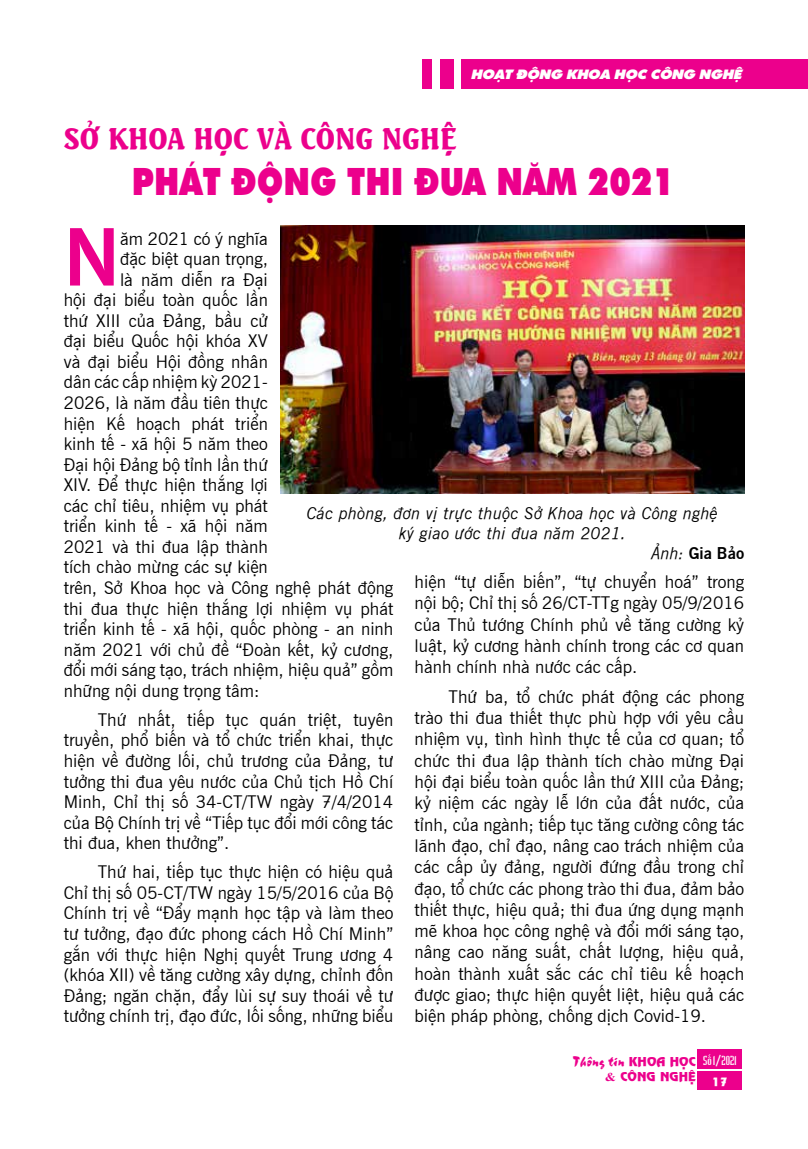
<style>
.page{position:relative;width:808px;height:1149px;background:#fff}
.page>*{position:absolute;margin:0;border:0;box-sizing:border-box;transform-origin:0 0}
.t1{font:700 78.9px "UVN Tin Tuc";color:#ec008c}
.t2{font:37.8px "UTM Futura Extra";color:#ec008c;scale:.83 1}
.t3{font:28.5px "UVN Chim Bien Nang";color:#ec008c}
.t4{font:17.25px/21.3px "UVN Tin Tuc";color:#000;text-align:justify}
.t5{font:italic 16.2px "UVN Tin Tuc";letter-spacing:.02em;color:#000}
.t6{font:700 16.2px "UVN Tin Tuc";color:#000}
.t7{font:15px "UVN Thang Vu";color:#ec008c}
.t8{font:13.5px "UTM Sharnay";color:#fff;scale:1.08 1}
.t9{font:12px "UVN Nguyen Du";color:#ec008c;scale:1.08 1}
.t10{font:12px "UVN Hai Ba Trung";color:#fff}
.t11{font:11.25px "UVN Nguyen Du";color:#fff;scale:1.08 1}
.s1{font-weight:400;font-style:italic}
.s2{font-family:"UVN Nguyen Du";font-size:12px}
.s3{font-family:"Times New Roman";font-weight:700}
</style>
<div class="page">
<div style="left:697px;top:1049px;width:45px;height:19px;background:#ec008c"></div>
<div style="left:697px;top:1071px;width:45px;height:18px;background:#ec008c"></div>
<div style="left:461px;top:59px;width:347px;height:30px;background:#ec008c"></div>
<div style="left:440px;top:59px;width:13px;height:30px;background:#ec008c"></div>
<div style="left:422px;top:59px;width:10px;height:30px;background:#ec008c"></div>
<img style="left:281px;top:225px;width:463px;height:268px">
<p class="t8" style="left:471px;top:63px;width:252px">HOẠT ĐỘNG KHOA HỌC CÔNG NGHỆ</p>
<h3 class="t3" style="left:64px;top:116px;width:395px">SỞ KHOA HỌC VÀ CÔNG NGHỆ</h3>
<h2 class="t2" style="left:132px;top:154px;width:655px">PHÁT ĐỘNG THI ĐUA NĂM 2021</h2>
<h1 class="t1" style="left:64px;top:195px;width:58px">N</h1>
<p class="t4" style="left:120px;top:226px;width:149px">ăm 2021 có ý nghĩa</p>
<p class="t4" style="left:120px;top:247px;width:149px">đặc biệt quan trọng,</p>
<p class="t4" style="left:120px;top:267px;width:149px">là năm diễn ra Đại</p>
<p class="t4" style="left:64px;top:287px;width:206px">hội đại biểu toàn quốc lần</p>
<p class="t4" style="left:64px;top:308px;width:206px">thứ XIII của Đảng, bầu cử</p>
<p class="t4" style="left:64px;top:329px;width:206px">đại biểu Quốc hội khóa XV</p>
<p class="t4" style="left:64px;top:349px;width:206px">và đại biểu Hội đồng nhân</p>
<p class="t4" style="left:64px;top:370px;width:206px">dân các cấp nhiệm kỳ 2021-</p>
<p class="t4" style="left:64px;top:390px;width:206px">2026, là năm đầu tiên thực</p>
<p class="t4" style="left:64px;top:411px;width:206px">hiện Kế hoạch phát triển</p>
<p class="t4" style="left:64px;top:431px;width:206px">kinh tế - xã hội 5 năm theo</p>
<p class="t4" style="left:64px;top:452px;width:206px">Đại hội Đảng bộ tỉnh lần thứ</p>
<p class="t4" style="left:64px;top:472px;width:206px">XIV. Để thực hiện thắng lợi</p>
<p class="t4" style="left:64px;top:493px;width:206px">các chỉ tiêu, nhiệm vụ phát</p>
<p class="t4" style="left:64px;top:513px;width:206px">triển kinh tế - xã hội năm</p>
<p class="t4" style="left:64px;top:534px;width:206px">2021 và thi đua lập thành</p>
<p class="t4" style="left:64px;top:555px;width:206px">tích chào mừng các sự kiện</p>
<p class="t4" style="left:64px;top:575px;width:331px">trên, Sở Khoa học và Công nghệ phát động</p>
<p class="t4" style="left:64px;top:596px;width:331px">thi đua thực hiện thắng lợi nhiệm vụ phát</p>
<p class="t4" style="left:64px;top:616px;width:331px">triển kinh tế - xã hội, quốc phòng - an ninh</p>
<p class="t4" style="left:64px;top:637px;width:331px">năm 2021 với chủ đề “Đoàn kết, kỷ cương,</p>
<p class="t4" style="left:64px;top:657px;width:331px">đổi mới sáng tạo, trách nhiệm, hiệu quả” gồm</p>
<p class="t4" style="left:64px;top:678px;width:197px">những nội dung trọng tâm:</p>
<p class="t4" style="left:64px;top:707px;width:331px;line-height:20.5px;text-indent:34px">Thứ nhất, tiếp tục quán triệt, tuyên truyền, phổ biến và tổ chức triển khai, thực hiện về đường lối, chủ trương của Đảng, tư tưởng thi đua yêu nước của Chủ tịch Hồ Chí Minh, Chỉ thị số 34-CT/TW ngày 7/4/2014 của Bộ Chính trị về “Tiếp tục đổi mới công tác thi đua, khen thưởng”.</p>
<p class="t4" style="left:64px;top:860px;width:331px;line-height:20.5px;text-indent:34px">Thứ hai, tiếp tục thực hiện có hiệu quả Chỉ thị số 05-CT/TW ngày 15/5/2016 của Bộ Chính trị về “Đẩy mạnh học tập và làm theo tư tưởng, đạo đức phong cách Hồ Chí Minh” gắn với thực hiện Nghị quyết Trung ương 4 (khóa XII) về tăng cường xây dựng, chỉnh đốn Đảng; ngăn chặn, đẩy lùi sự suy thoái về tư tưởng chính trị, đạo đức, lối sống, những biểu</p>
<p class="t5" style="left:307px;top:500px;width:413px">Các phòng, đơn vị trực thuộc Sở Khoa học và Công nghệ</p>
<p class="t5" style="left:399px;top:521px;width:229px">ký giao ước thi đua năm 2021.</p>
<p class="t6" style="left:651px;top:540px;width:95px"><span class="s1">Ảnh:</span> Gia Bảo</p>
<p class="t4" style="left:415px;top:569px;width:331px">hiện “tự diễn biến”, “tự chuyển hoá” trong nội bộ; Chỉ thị số 26/CT-TTg ngày 05/9/2016 của Thủ tướng Chính phủ về tăng cường kỷ luật, kỷ cương hành chính trong các cơ quan hành chính nhà nước các cấp.</p>
<p class="t4" style="left:415px;top:684px;width:331px;text-indent:34px">Thứ ba, tổ chức phát động các phong trào thi đua thiết thực phù hợp với yêu cầu nhiệm vụ, tình hình thực tế của cơ quan; tổ chức thi đua lập thành tích chào mừng Đại hội đại biểu toàn quốc lần thứ XIII của Đảng; kỷ niệm các ngày lễ lớn của đất nước, của tỉnh, của ngành; tiếp tục tăng cường công tác lãnh đạo, chỉ đạo, nâng cao trách nhiệm của các cấp ủy đảng, người đứng đầu trong chỉ đạo, tổ chức các phong trào thi đua, đảm bảo thiết thực, hiệu quả; thi đua ứng dụng mạnh mẽ khoa học công nghệ và đổi mới sáng tạo, nâng cao năng suất, chất lượng, hiệu quả, hoàn thành xuất sắc các chỉ tiêu kế hoạch được giao; thực hiện quyết liệt, hiệu quả các biện pháp phòng, chống dịch Covid-19.</p>
<p class="t10" style="left:703px;top:1050px;width:34px">Số 1/2021</p>
<p class="t11" style="left:712px;top:1073px;width:17px">17</p>
<p class="t7" style="left:573px;top:1049px;width:124px">Thông tin <span class="s2">KHOA HỌC</span></p>
<p class="t9" style="left:605px;top:1067px;width:85px"><span class="s3">&amp;</span> CÔNG NGHỆ</p>
</div>
